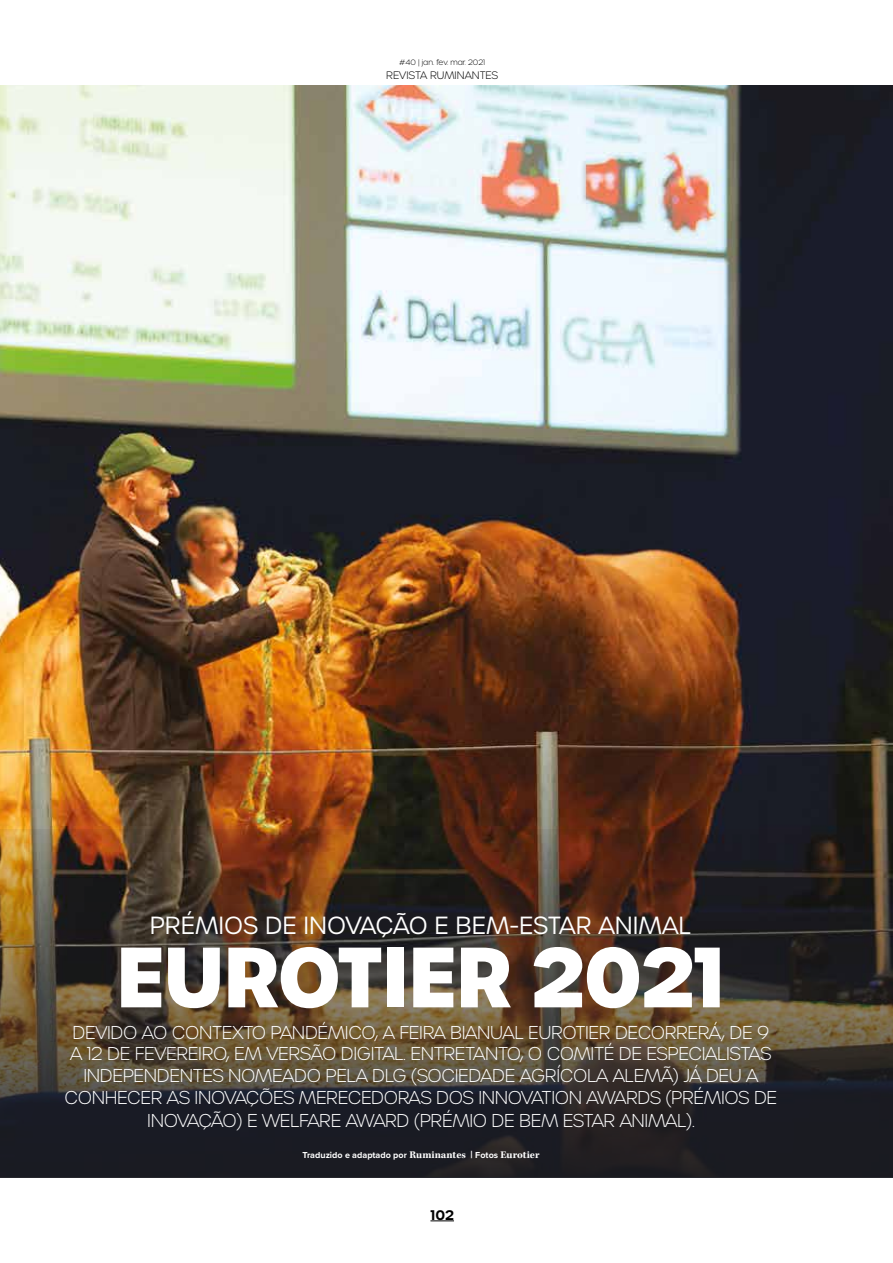
<style>
.page{position:relative;width:893px;height:1263px;background:#fff}
.page>*{position:absolute;margin:0;border:0;box-sizing:border-box;transform-origin:0 0}
.t1{font:700 82.5px "Urbane";letter-spacing:-.03em;color:#fff}
.t2{font:300 24px "Urbane";color:#fff}
.t3{font:200 18px/21.6px "Urbane";letter-spacing:-.02em;color:#fff;text-align:center}
.t4{font:600 13.5px "Urbane";color:#000}
.t5{font:200 10.5px "Urbane";color:#000}
.t6{font:700 9px "Proxima Nova";color:#fff}
.t7{font:200 7.5px "Urbane";color:#000}
.s1{font-family:"Kepler Std";font-size:10.5px}
.s2{font-size:10.5px}
</style>
<div class="page">
<img style="left:0;top:85px;width:893px;height:744px">
<img style="left:0;top:829px;width:893px;height:349px">
<svg style="left:430px;top:1220px;width:24px;height:1px"></svg>
<p class="t7" style="left:399px;top:58px;width:88px">#40 | jan. fev. mar. 2021</p>
<p class="t5" style="left:386px;top:69px;width:113px">REVISTA RUMINANTES</p>
<h2 class="t2" style="left:150px;top:910px;width:543px">PRÉMIOS DE INOVAÇÃO E BEM-ESTAR ANIMAL</h2>
<h1 class="t1" style="left:115px;top:920px;width:612px">EUROTIER 2021</h1>
<p class="t3" style="left:65px;top:1021px;width:714px">DEVIDO AO CONTEXTO PANDÉMICO, A FEIRA BIANUAL EUROTIER DECORRERÁ, DE 9<br>A 12 DE FEVEREIRO, EM VERSÃO DIGITAL. ENTRETANTO, O COMITÉ DE ESPECIALISTAS INDEPENDENTES NOMEADO PELA DLG (SOCIEDADE AGRÍCOLA ALEMÃ) JÁ DEU A CONHECER AS INOVAÇÕES MERECEDORAS DOS INNOVATION AWARDS (PRÉMIOS DE</p>
<p class="t3" style="left:147px;top:1110px;width:549px">INOVAÇÃO) E WELFARE AWARD (PRÉMIO DE BEM ESTAR ANIMAL).</p>
<p class="t6" style="left:302px;top:1148px;width:239px">Traduzido e adaptado por <span class="s1">Ruminantes</span> <span class="s2">|</span> Fotos <span class="s1">Eurotier</span></p>
<p class="t4" style="left:430px;top:1205px;width:25px">102</p>
</div>
